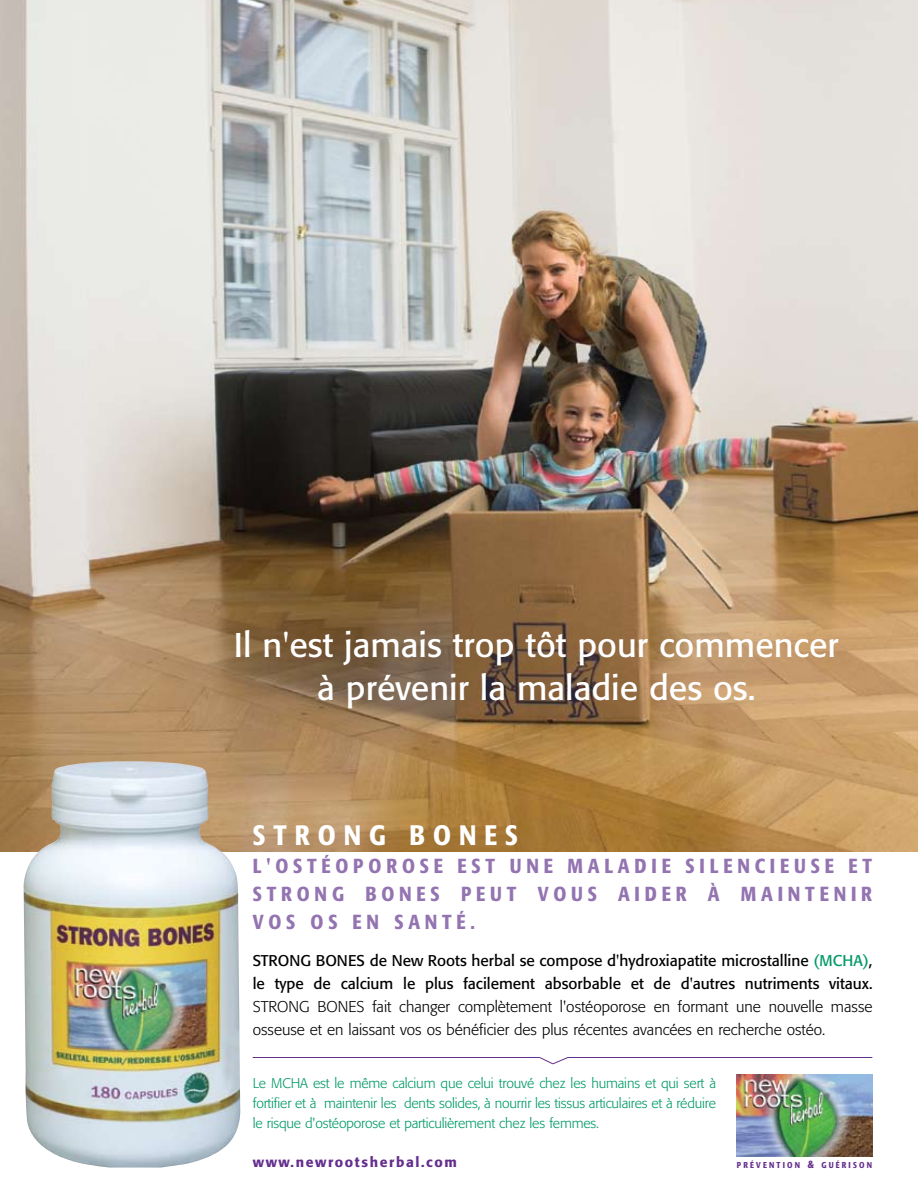
<style>
.page{position:relative;width:918px;height:1188px;background:#fff}
.page>*{position:absolute;margin:0;border:0;box-sizing:border-box;transform-origin:0 0}
.t1{font:34.05px/42.6px "Formata";color:#fff;text-align:center}
.t2{font:500 condensed 27.75px "Formata";letter-spacing:.285em;color:#fff}
.t3{font:500 condensed 20.1px/27.8px "Formata";letter-spacing:.24em;color:#9374b1;text-align:justify}
.t4{font:300 15.45px/23.2px "Formata";color:#000}
.t5{font:15.45px/23.1px "Formata";color:#000}
.t6{font:300 13.95px/20.1px "Formata";letter-spacing:-.01em;color:#009a67;text-align:justify}
.t7{font:500 13.95px "Formata";letter-spacing:.115em;color:#642e8d}
.t8{font:500 condensed 8.4px "Formata";letter-spacing:.255em;color:#642e8d}
.s1{color:#009a67}
.s2{font-size:11.25px}
</style>
<div class="page">
<img style="left:0;top:0;width:918px;height:852px">
<img style="left:24px;top:761px;width:217px;height:407px">
<div style="left:718px;top:1073px;width:154px;height:85px;background:linear-gradient(to bottom,#fff,#fff)"></div>
<img style="left:736px;top:1075px;width:137px;height:81px">
<svg style="left:540px;top:1057px;width:28px;height:7px"></svg>
<hr style="left:253px;top:1057px;width:287px;height:1px;background:#642e8d">
<hr style="left:568px;top:1057px;width:304px;height:1px;background:#642e8d">
<h1 class="t1" style="left:234px;top:624px;width:606px">Il n'est jamais trop tôt pour commencer à prévenir la maladie des os.</h1>
<h2 class="t2" style="left:253px;top:819px;width:267px">STRONG BONES</h2>
<h3 class="t3" style="left:253px;top:852px;width:621px">L'OSTÉOPOROSE EST UNE MALADIE SILENCIEUSE ET STRONG BONES PEUT VOUS AIDER À MAINTENIR VOS OS EN SANTÉ.</h3>
<p class="t5" style="left:253px;top:949px;width:621px">STRONG BONES de New Roots herbal se compose d'hydroxiapatite microstalline <span class="s1">(MCHA)</span>, le type de calcium le plus facilement absorbable et de d'autres nutriments vitaux.</p>
<p class="t4" style="left:253px;top:995px;width:621px">STRONG BONES fait changer complètement l'ostéoporose en formant une nouvelle masse osseuse et en laissant vos os bénéficier des plus récentes avancées en recherche ostéo.</p>
<p class="t6" style="left:253px;top:1073px;width:465px">Le MCHA est le même calcium que celui trouvé chez les humains et qui sert à fortifier et à maintenir les dents solides, à nourrir les tissus articulaires et à réduire le risque d'ostéoporose et particulièrement chez les femmes.</p>
<p class="t7" style="left:253px;top:1153px;width:206px">www.newrootsherbal.com</p>
<p class="t8" style="left:737px;top:1160px;width:137px">PRÉVENTION <span class="s2">&amp;</span> GUÉRISON</p>
</div>
